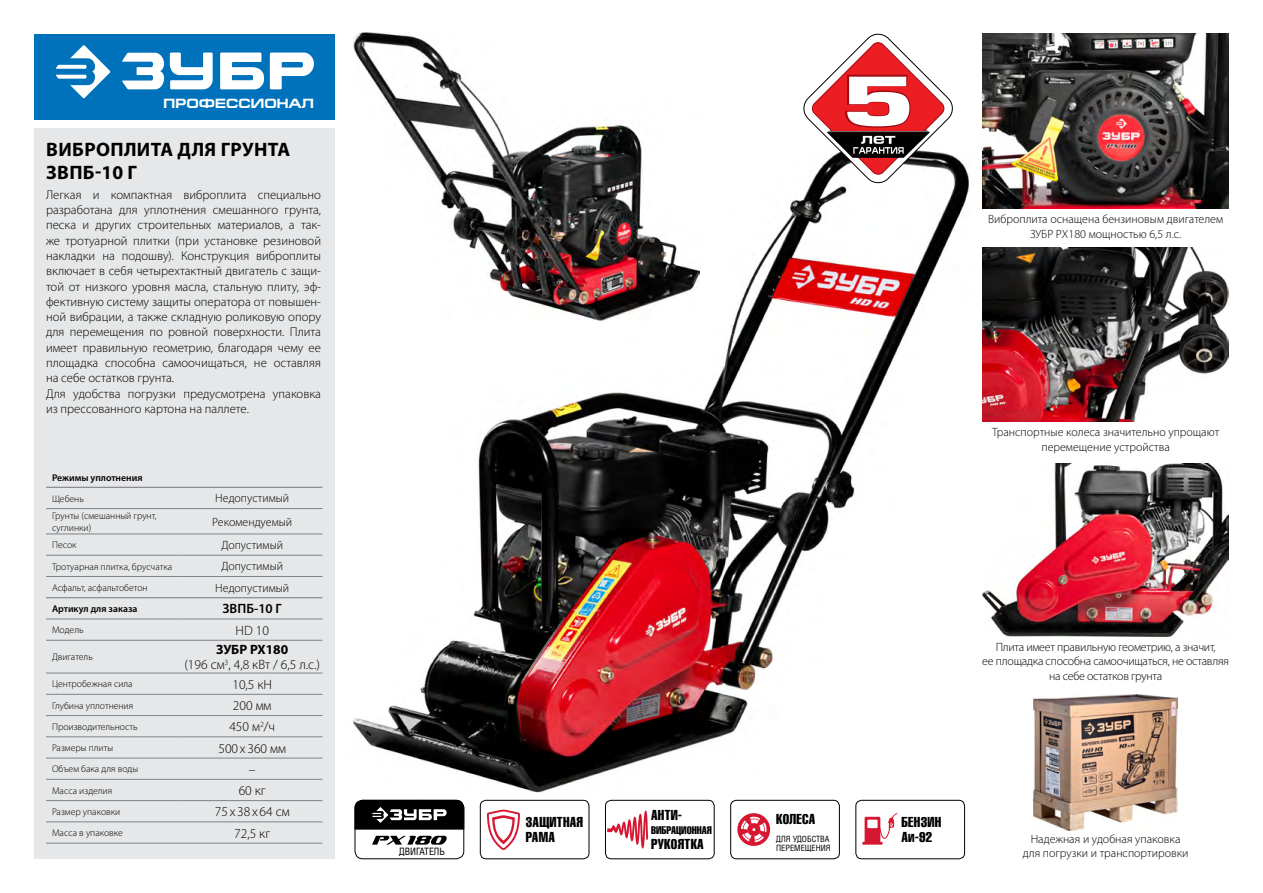
<style>
.page{position:relative;width:1263px;height:893px;background:#fff}
.page>*{position:absolute;margin:0;border:0;box-sizing:border-box;transform-origin:0 0}
.t1{font:700 19.5px/23.4px "Myriad Pro";letter-spacing:.1em;color:#000}
.t2{font:14.1px/15.3px "AG Letterica Compressed";letter-spacing:.025em;color:#000}
.t3{font:300 13.5px/15px "Myriad Pro";color:#000;text-align:center}
.t4{font:700 13.5px "Europe Ext";color:#fff}
.t5{font:300 13.5px "Myriad Pro";letter-spacing:.06em;color:#000}
.t6{font:600 13.5px "Myriad Pro";color:#000}
.t7{font:300 12.75px/15.3px "Myriad Pro";color:#000}
.t8{font:300 12px/14.4px "Myriad Pro";color:#000;text-align:center}
.t9{font:300 12px/14.4px "Myriad Pro";letter-spacing:-.02em;color:#000;text-align:center}
.t10{font:10.8px "AG Letterica Compressed";letter-spacing:.005em;color:#000}
.t11{font:300 9.75px/11.2px "Myriad Pro";color:#000}
.t12{font:600 9.75px "Myriad Pro";color:#000}
.t13{font:9.75px "AG Letterica Condensed";color:#000}
.t14{font:8.25px/9px "AG Letterica Condensed";color:#000}
.s1{font-weight:700}
</style>
<div class="page">
<div style="left:355px;top:800px;width:109px;height:59px;border:1px solid #000;border-radius:8px"></div>
<svg style="left:372px;top:836px;width:75px;height:9px"></svg>
<svg style="left:355px;top:800px;width:109px;height:29px;background:#262626"></svg>
<img style="left:353px;top:157px;width:616px;height:636px">
<img style="left:353px;top:33px;width:346px;height:288px">
<img style="left:982px;top:34px;width:247px;height:174px">
<img style="left:982px;top:247px;width:247px;height:174px">
<img style="left:982px;top:464px;width:247px;height:172px">
<div style="left:34px;top:34px;width:301px;height:85px;background:#0072bc"></div>
<svg style="left:56px;top:45px;width:258px;height:53px"></svg>
<div style="left:34px;top:128px;width:301px;height:730px;background:#e6e7e8"></div>
<hr style="left:46px;top:508px;width:136px;height:1px;background:#808285">
<hr style="left:182px;top:508px;width:140px;height:1px;background:#808285">
<hr style="left:46px;top:534px;width:136px;height:1px;background:#808285">
<hr style="left:182px;top:534px;width:140px;height:1px;background:#808285">
<hr style="left:46px;top:555px;width:136px;height:1px;background:#808285">
<hr style="left:182px;top:555px;width:140px;height:1px;background:#808285">
<hr style="left:46px;top:576px;width:136px;height:1px;background:#808285">
<hr style="left:182px;top:576px;width:140px;height:1px;background:#808285">
<hr style="left:46px;top:619px;width:136px;height:1px;background:#808285">
<hr style="left:182px;top:619px;width:140px;height:1px;background:#808285">
<hr style="left:46px;top:640px;width:136px;height:1px;background:#808285">
<hr style="left:182px;top:640px;width:140px;height:1px;background:#808285">
<hr style="left:46px;top:673px;width:136px;height:1px;background:#808285">
<hr style="left:182px;top:673px;width:140px;height:1px;background:#808285">
<hr style="left:46px;top:694px;width:136px;height:1px;background:#808285">
<hr style="left:182px;top:694px;width:140px;height:1px;background:#808285">
<hr style="left:46px;top:715px;width:136px;height:1px;background:#808285">
<hr style="left:182px;top:715px;width:140px;height:1px;background:#808285">
<hr style="left:46px;top:737px;width:136px;height:1px;background:#808285">
<hr style="left:182px;top:737px;width:140px;height:1px;background:#808285">
<hr style="left:46px;top:758px;width:136px;height:1px;background:#808285">
<hr style="left:182px;top:758px;width:140px;height:1px;background:#808285">
<hr style="left:46px;top:779px;width:136px;height:1px;background:#808285">
<hr style="left:182px;top:779px;width:140px;height:1px;background:#808285">
<hr style="left:46px;top:800px;width:136px;height:1px;background:#808285">
<hr style="left:182px;top:800px;width:140px;height:1px;background:#808285">
<hr style="left:46px;top:822px;width:136px;height:1px;background:#808285">
<hr style="left:182px;top:822px;width:140px;height:1px;background:#808285">
<hr style="left:46px;top:843px;width:136px;height:1px;background:#808285">
<hr style="left:182px;top:843px;width:140px;height:1px;background:#808285">
<hr style="left:46px;top:487px;width:136px;height:1px;background:#808285">
<hr style="left:182px;top:487px;width:140px;height:1px;background:#808285">
<hr style="left:46px;top:597px;width:136px;height:1px;background:#808285">
<hr style="left:182px;top:597px;width:140px;height:1px;background:#808285">
<div style="left:480px;top:800px;width:109px;height:59px;border:1px solid #000;border-radius:6px"></div>
<svg style="left:487px;top:810px;width:33px;height:40px"></svg>
<div style="left:605px;top:800px;width:109px;height:59px;border:1px solid #000;border-radius:6px"></div>
<svg style="left:607px;top:810px;width:41px;height:39px"></svg>
<div style="left:730px;top:800px;width:109px;height:59px;border:1px solid #000;border-radius:6px"></div>
<svg style="left:737px;top:813px;width:34px;height:33px"></svg>
<img style="left:1033px;top:695px;width:145px;height:135px">
<svg style="left:802px;top:33px;width:152px;height:152px"></svg>
<div style="left:856px;top:800px;width:109px;height:59px;border:1px solid #000;border-radius:6px"></div>
<svg style="left:862px;top:813px;width:35px;height:32px"></svg>
<p class="t4" style="left:138px;top:91px;width:152px">профессионал</p>
<p class="t4" style="left:164px;top:96px;width:152px">профессионал</p>
<h1 class="t1" style="left:46px;top:137px;width:246px">виброплита для грунта<br>ЗВПБ</h1>
<h1 class="t1" style="left:95px;top:160px;width:43px">-10 Г</h1>
<p class="t7" style="left:46px;top:187px;width:277px">Легкая и компактная виброплита специально разработана для уплотнения смешанного грунта, песка и других строительных материалов, а так&shy;же тротуарной плитки (при установке резиновой накладки на подошву). Конструкция виброплиты включает в себя четырехтактный двигатель с защи&shy;той от низкого уровня масла, стальную плиту, эф&shy;фективную систему защиты оператора от повышен&shy;ной вибрации, а также складную роликовую опору для перемещения по ровной поверхности. Плита имеет правильную геометрию, благодаря чему ее площадка способна самоочищаться, не оставляя на себе остатков грунта.<br>Для удобства погрузки предусмотрена упаковка из прессованного картона на паллете.</p>
<p class="t12" style="left:52px;top:472px;width:92px">Режимы уплотнения</p>
<p class="t11" style="left:52px;top:493px;width:33px">Щебень</p>
<p class="t8" style="left:215px;top:491px;width:76px">Недопустимый</p>
<p class="t11" style="left:52px;top:510px;width:106px">Грунты (смешанный грунт, суглинки)</p>
<p class="t8" style="left:212px;top:514px;width:82px">Рекомендуемый</p>
<p class="t11" style="left:52px;top:539px;width:26px">Песок</p>
<p class="t8" style="left:221px;top:538px;width:63px">Допустимый</p>
<p class="t11" style="left:52px;top:560px;width:122px">Тротуарная плитка, брусчатка</p>
<p class="t8" style="left:221px;top:559px;width:63px">Допустимый</p>
<p class="t11" style="left:52px;top:582px;width:97px">Асфальт, асфальтобетон</p>
<p class="t8" style="left:215px;top:580px;width:76px">Недопустимый</p>
<p class="t12" style="left:52px;top:602px;width:87px">Артикул для заказа</p>
<p class="t6" style="left:223px;top:600px;width:61px">ЗВПБ-10 Г</p>
<p class="t11" style="left:52px;top:624px;width:33px">Модель</p>
<p class="t3" style="left:236px;top:623px;width:35px">HD 10</p>
<p class="t11" style="left:52px;top:651px;width:42px">Двигатель</p>
<p class="t3" style="left:184px;top:642px;width:137px"><span class="s1">ЗУБР PX180<br></span>(196 см<sup>3</sup>, 4,8 кВт / 6,5 л.с.)</p>
<p class="t11" style="left:52px;top:678px;width:82px">Центробежная сила</p>
<p class="t3" style="left:232px;top:677px;width:41px">10,5 кН</p>
<p class="t11" style="left:52px;top:700px;width:83px">Глубина уплотнения</p>
<p class="t3" style="left:233px;top:698px;width:40px">200 мм</p>
<p class="t11" style="left:52px;top:721px;width:87px">Производительность</p>
<p class="t3" style="left:229px;top:719px;width:47px">450 м<sup>2</sup>/ч</p>
<p class="t11" style="left:52px;top:742px;width:63px">Размеры плиты</p>
<p class="t3" style="left:218px;top:740px;width:69px">500 х 360 мм</p>
<p class="t11" style="left:52px;top:763px;width:88px">Объем бака для воды</p>
<p class="t3" style="left:249px;top:762px;width:8px">–</p>
<p class="t11" style="left:52px;top:785px;width:62px">Масса изделия</p>
<p class="t3" style="left:239px;top:783px;width:29px">60 кг</p>
<p class="t11" style="left:52px;top:806px;width:70px">Размер упаковки</p>
<p class="t5" style="left:215px;top:804px;width:76px">75х38х64 см</p>
<p class="t11" style="left:52px;top:827px;width:72px">Масса в упаковке</p>
<p class="t3" style="left:234px;top:825px;width:38px">72,5 кг</p>
<p class="t13" style="left:399px;top:845px;width:27px">дви гател</p>
<p class="t13" style="left:440px;top:845px;width:7px">ь</p>
<p class="t8" style="left:988px;top:212px;width:237px">Виброплита оснащена бензиновым двигателем<br>ЗУБР PX180 мощностью 6,5 л.с.</p>
<p class="t8" style="left:992px;top:425px;width:229px">Транспортные колеса значительно упрощают перемещение устройства</p>
<p class="t2" style="left:526px;top:814px;width:59px">ЗАЩИТНАЯ<br>РАМА</p>
<p class="t2" style="left:651px;top:807px;width:32px">АНТИ-</p>
<p class="t10" style="left:651px;top:824px;width:62px">ВИБРАЦИОННАЯ</p>
<p class="t2" style="left:651px;top:836px;width:54px">РУКОЯТКА</p>
<p class="t2" style="left:776px;top:812px;width:41px">КОЛЕСА</p>
<p class="t14" style="left:776px;top:835px;width:56px">ДЛЯ УДОБСТВА<br>ПЕРЕМЕЩЕНИЯ</p>
<p class="t9" style="left:982px;top:640px;width:248px">Плита имеет правильную геометрию, а значит,<br>ее площадка способна самоочищаться, не оставляя на себе остатков грунта</p>
<p class="t2" style="left:901px;top:814px;width:42px">БЕНЗИН<br>Аи-92</p>
<p class="t8" style="left:1023px;top:832px;width:167px">Надежная и удобная упаковка для погрузки и транспортировки</p>
</div>
